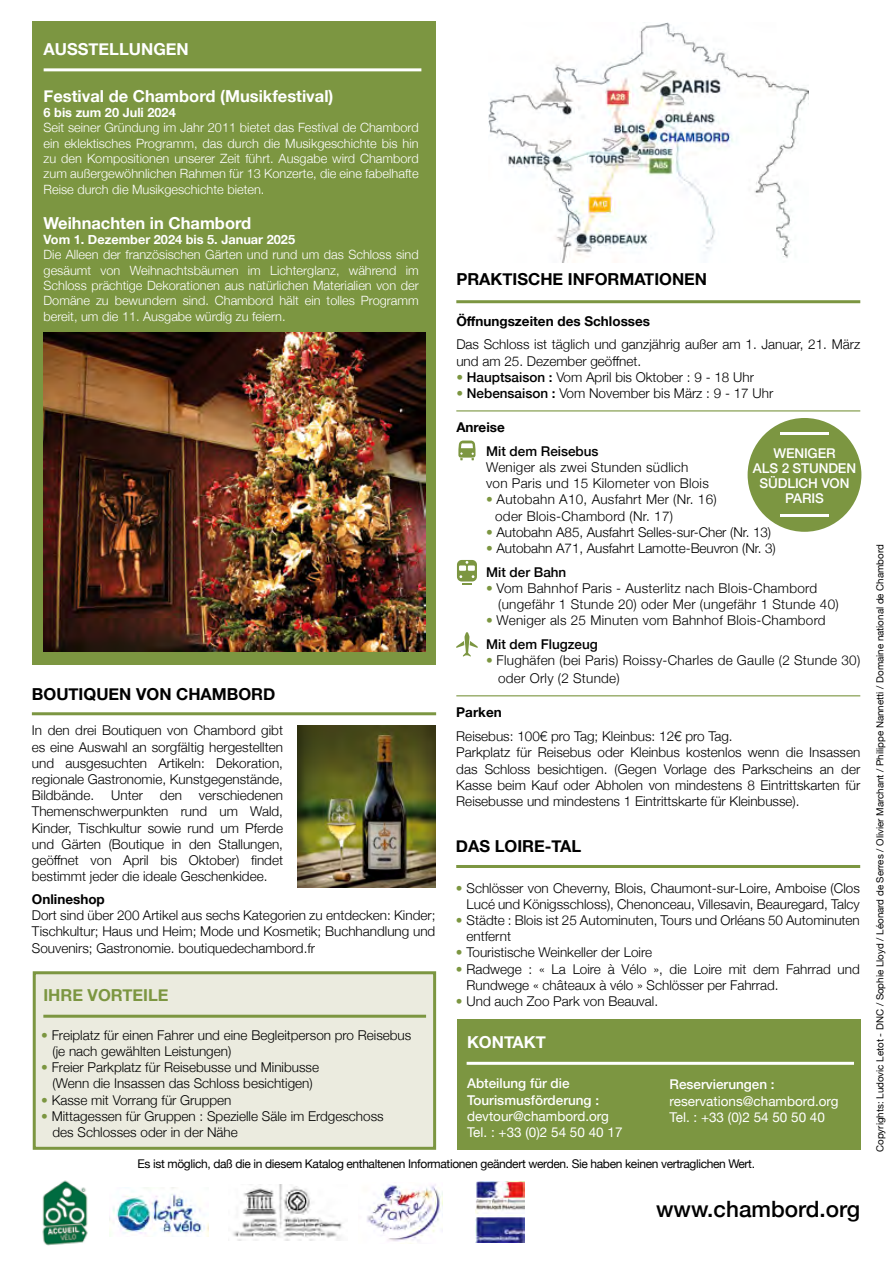
<style>
.page{position:relative;width:893px;height:1263px;background:#fff}
.page>*{position:absolute;margin:0;border:0;box-sizing:border-box;transform-origin:0 0}
.t1{font:500 22.5px "Helvetica Neue";color:#000}
.t2{font:700 16.5px "Helvetica Neue";color:#fff}
.t3{font:700 16.5px "Helvetica Neue";color:#000}
.t4{font:700 16.5px "Helvetica Neue";color:#7c9641}
.t5{font:300 13.5px/16.2px "Helvetica Neue";color:#000}
.t6{font:300 13.5px/16.2px "Helvetica Neue";letter-spacing:.02em;color:#000}
.t7{font:13.5px/16.2px "Helvetica Neue";color:#fff}
.t8{font:500 13.5px/15px "Helvetica Neue";color:#fff}
.t9{font:700 13.5px "Helvetica Neue";color:#000}
.t10{font:500 13.5px "Helvetica Neue";color:#000}
.t11{font:300 12.75px/15.3px "Helvetica Neue";color:#fff;text-align:justify}
.t12{font:700 12.75px "Helvetica Neue";color:#fff}
.t13{font:12px "Helvetica Neue";letter-spacing:-.03em;color:#000}
.t14{font:9.75px "Helvetica Neue";color:#000}
.s1{color:#7c9641}
.s2{font-weight:500}
</style>
<div class="page">
<div style="left:457px;top:1019px;width:403px;height:131px;background:#7c9641"></div>
<hr style="left:467px;top:1062px;width:387px;height:3px;background:#fff">
<img style="left:489px;top:22px;width:320px;height:241px">
<hr style="left:456px;top:865px;width:404px;height:3px;background:#7c9641">
<hr style="left:456px;top:300px;width:404px;height:3px;background:#7c9641">
<hr style="left:456px;top:410px;width:404px;height:1px;background:#7c9641">
<hr style="left:456px;top:695px;width:404px;height:1px;background:#7c9641">
<svg style="left:457px;top:560px;width:20px;height:25px"></svg>
<svg style="left:456px;top:632px;width:22px;height:25px"></svg>
<svg style="left:458px;top:440px;width:17px;height:20px"></svg>
<div style="left:748px;top:418px;width:113px;height:114px;background:#7c9641;border-radius:50%"></div>
<hr style="left:780px;top:432px;width:49px;height:3px;background:#fff">
<hr style="left:780px;top:514px;width:49px;height:3px;background:#fff">
<div style="left:32px;top:21px;width:404px;height:644px;background:#7c9641"></div>
<hr style="left:44px;top:68px;width:377px;height:3px;background:#fff">
<img style="left:44px;top:333px;width:381px;height:318px">
<hr style="left:32px;top:712px;width:404px;height:3px;background:#7c9641">
<img style="left:298px;top:725px;width:137px;height:162px">
<div style="left:33px;top:971px;width:403px;height:179px;background:#ebebdf;border:3px solid #7c9641"></div>
<hr style="left:43px;top:1015px;width:383px;height:3px;background:#7c9641">
<img style="left:233px;top:1185px;width:109px;height:55px">
<img style="left:367px;top:1184px;width:75px;height:58px">
<img style="left:475px;top:1181px;width:49px;height:62px">
<img style="left:109px;top:1187px;width:99px;height:50px">
<img style="left:42px;top:1180px;width:46px;height:66px">
<p class="t2" style="left:44px;top:36px;width:147px">AUSSTELLUNGEN</p>
<p class="t2" style="left:44px;top:83px;width:291px">Festival de Chambord (Musikfestival)</p>
<p class="t12" style="left:44px;top:103px;width:134px">6 bis zum 20 Juli 2024</p>
<p class="t11" style="left:44px;top:120px;width:377px">Seit seiner Gründung im Jahr 2011 bietet das Festival de Chambord ein eklektisches Programm, das durch die Musikgeschichte bis hin zu den Kompositionen unserer Zeit führt. Ausgabe wird Chambord zum außergewöhnlichen Rahmen für 13 Konzerte, die eine fabelhafte Reise durch die Musikgeschichte bieten.</p>
<p class="t2" style="left:44px;top:210px;width:209px">Weihnachten in Chambord</p>
<p class="t12" style="left:44px;top:229px;width:253px">Vom 1. Dezember 2024 bis 5. Januar 2025</p>
<p class="t11" style="left:44px;top:246px;width:377px">Die Alleen der französischen Gärten und rund um das Schloss sind gesäumt von Weihnachtsbäumen im Lichterglanz, während im Schloss prächtige Dekorationen aus natürlichen Materialien von der Domäne zu bewundern sind. Chambord hält ein tolles Programm bereit, um die 11. Ausgabe würdig zu feiern.</p>
<p class="t3" style="left:32px;top:681px;width:23px">Bouti</p>
<p class="t3" style="left:84px;top:681px;width:25px">quen</p>
<p class="t3" style="left:136px;top:681px;width:104px">von Chambor</p>
<p class="t3" style="left:263px;top:681px;width:14px">d</p>
<p class="t5" style="left:32px;top:722px;width:253px;text-align:justify">In den drei Boutiquen von Chambord gibt es eine Auswahl an sorgfältig hergestellten und ausgesuchten Artikeln: Dekoration, regionale Gastronomie, Kunstgegenstände, Bildbände.</p>
<p class="t5" style="left:32px;top:786px;width:253px;text-align:justify;text-indent:167px">verschiedenen Themenschwerpunkten rund um Wald, Kinder, Tischkultur sowie rund um Pferde und Gärten (Boutique in den Stallungen, geöffnet von April bis Oktober) findet bestimmt jeder die ideale Geschenkidee.</p>
<p class="t9" style="left:32px;top:888px;width:74px">Onlineshop</p>
<p class="t5" style="left:32px;top:906px;width:405px;text-align:justify">Dort sind über 200 Artikel aus sechs Kategorien zu entdecken: Kinder; Tischkultur; Haus und Heim; Mode und Kosmetik; Buchhandlung und Souvenirs; Gastronomie. boutiquedechambord.fr</p>
<p class="t4" style="left:43px;top:982px;width:127px">IHRE VORTEILE</p>
<p class="t5" style="left:53px;top:1026px;width:360px;text-indent:-11px"><span class="s1">•</span> Freiplatz für einen Fahrer und eine Begleitperson pro Reisebus (je nach gewählten Leistungen)</p>
<p class="t5" style="left:41px;top:1058px;width:279px;text-align:center"><span class="s1">•</span> Freier Parkplatz für Reisebusse und Minibusse (Wenn die Insassen das Schloss besichtigen)</p>
<p class="t5" style="left:41px;top:1091px;width:192px"><span class="s1">•</span> Kasse mit Vorrang für Gruppen</p>
<p class="t5" style="left:53px;top:1107px;width:333px;text-indent:-11px"><span class="s1">•</span> Mittagessen für Gruppen : Spezielle Säle im Erdgeschoss des Schlosses oder in der Nähe</p>
<p class="t5" style="left:111px;top:786px;width:33px">Unter</p>
<p class="t5" style="left:160px;top:786px;width:24px">den</p>
<p class="t3" style="left:456px;top:267px;width:46px">Praktische</p>
<p class="t3" style="left:568px;top:267px;width:88px">Informationen</p>
<p class="t9" style="left:456px;top:310px;width:195px">Öffnungszeiten des Schlosses</p>
<p class="t5" style="left:456px;top:336px;width:405px">Das Schloss ist täglich und ganzjährig außer am 1. Januar, 21. März und am 25. Dezember geöffnet.</p>
<p class="t5" style="left:456px;top:368px;width:299px"><span class="s1">•</span> <span class="s2">Hauptsaison :</span> Vom April bis Oktober : 9 - 18 Uhr</p>
<p class="t5" style="left:456px;top:384px;width:318px"><span class="s1">•</span> <span class="s2">Nebensaison :</span> Vom November bis März : 9 - 17 Uhr</p>
<p class="t9" style="left:456px;top:417px;width:50px">Anreise</p>
<p class="t10" style="left:486px;top:440px;width:114px">Mit dem Reisebus</p>
<p class="t6" style="left:486px;top:458px;width:224px">Weniger als zwei Stunden südlich von Paris und 15 Kilometer von Blois</p>
<p class="t6" style="left:495px;top:491px;width:223px;text-indent:-9px"><span class="s1">•</span> Autobahn A10, Ausfahrt Mer (Nr. 16) oder Blois-Chambord (Nr. 17)</p>
<p class="t5" style="left:486px;top:523px;width:287px"><span class="s1">•</span> Autobahn A85, Ausfahrt Selles-sur-Cher (Nr. 13)</p>
<p class="t5" style="left:486px;top:536px;width:291px;line-height:23.7px"><span class="s1">•</span> Autobahn A71, Ausfahrt Lamotte-Beuvron (Nr. 3)<br><span class="s2">Mit der Bahn</span></p>
<p class="t6" style="left:498px;top:579px;width:342px;text-indent:-12px"><span class="s1">•</span> Vom Bahnhof Paris - Austerlitz nach Blois-Chambord (ungefähr 1 Stunde 20) oder Mer (ungefähr 1 Stunde 40)</p>
<p class="t6" style="left:486px;top:608px;width:341px;line-height:23.7px"><span class="s1">•</span> Weniger als 25 Minuten vom Bahnhof Blois-Chambord<br><span class="s2">Mit dem Flugzeug</span></p>
<p class="t6" style="left:498px;top:651px;width:364px;line-height:18px;text-indent:-12px"><span class="s1">•</span> Flughäfen (bei Paris) Roissy-Charles de Gaulle (2 Stunde 30) oder Orly (2 Stunde)</p>
<p class="t9" style="left:456px;top:702px;width:47px">Parken</p>
<p class="t5" style="left:456px;top:727px;width:405px">Reisebus: 100€ pro Tag; Kleinbus: 12€ pro Tag.<br>Parkplatz für Reisebus oder Kleinbus kostenlos wenn die Insassen das Schloss besichtigen. (Gegen Vorlage des Parkscheins an der Kasse beim Kauf oder Abholen von mindestens 8 Eintrittskarten für Reisebusse und mindestens 1 Eintrittskarte für Kleinbusse).</p>
<p class="t3" style="left:456px;top:833px;width:60px">Das Loire</p>
<p class="t3" style="left:545px;top:833px;width:32px">-Tal</p>
<p class="t5" style="left:456px;top:879px;width:405px;text-align:right"><span class="s1">•</span> Schlösser von Cheverny, Blois, Chaumont-sur-Loire, Amboise (Clos<br>Lucé und Königsschloss), Chenonceau, Villesavin, Beauregard, Talcy</p>
<p class="t5" style="left:466px;top:911px;width:395px;text-indent:-11px"><span class="s1">•</span> Städte : Blois ist 25 Autominuten, Tours und Orléans 50 Autominuten entfernt</p>
<p class="t5" style="left:456px;top:944px;width:198px"><span class="s1">•</span> Touristische Weinkeller der Loire</p>
<p class="t5" style="left:466px;top:960px;width:395px;text-indent:-11px"><span class="s1">•</span> Radwege : « La Loire à Vélo », die Loire mit dem Fahrrad und<br>Rundwege « châteaux à vélo » Schlösser per Fahrrad.</p>
<p class="t5" style="left:456px;top:992px;width:204px"><span class="s1">•</span> Und auch Zoo Park von Beauval.</p>
<p class="t8" style="left:753px;top:445px;width:105px;text-align:center">WENIGER<br>ALS 2 STUNDEN<br>SÜDLICH VON<br>PARIS</p>
<p class="t2" style="left:467px;top:1029px;width:80px">KONTAKT</p>
<p class="t8" style="left:467px;top:1075px;width:134px;line-height:16.2px">Abteilung für die<br>Tourismusförderung :</p>
<p class="t7" style="left:467px;top:1108px;width:157px">devtour@chambord.org<br>Tel. : +33 (0)2 54 50 40 17</p>
<p class="t8" style="left:669px;top:1076px;width:107px">Reservierungen :</p>
<p class="t7" style="left:669px;top:1093px;width:170px">reservations@chambord.org<br>Tel. : +33 (0)2 54 50 50 40</p>
<p class="t13" style="left:138px;top:1155px;width:619px">Es ist möglich, daß die in diesem Katalog enthaltenen Informationen geändert werden. Sie haben keinen vertraglichen Wert.</p>
<h1 class="t1" style="left:656px;top:1191px;width:206px">www.chambord.org</h1>
<p class="t14" style="left:873px;top:1152px;width:609px;rotate:-90deg">Copyrights: Ludovic Letot - DNC / Sophie Lloyd / Léonard de Serres / Olivier Marchant / Philippe Nannetti / Domaine national de Chambord</p>
</div>
